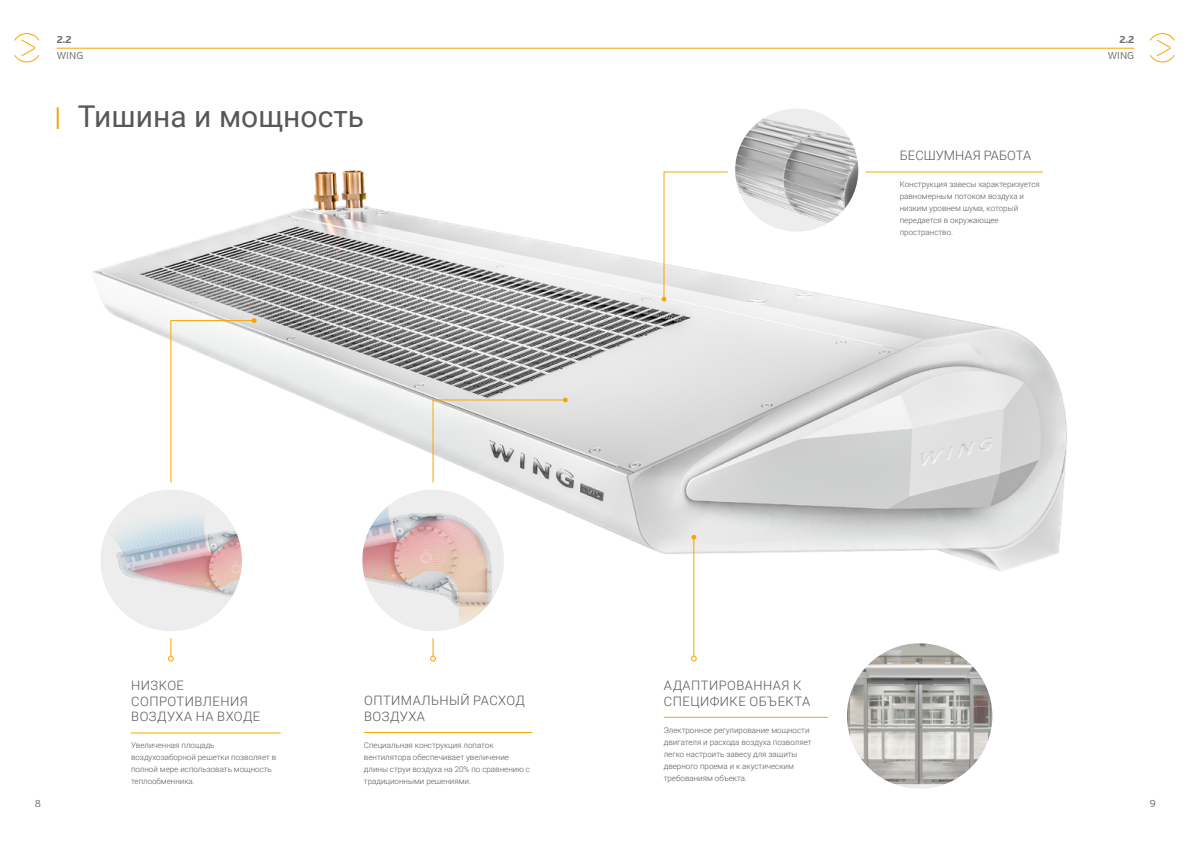
<style>
.page{position:relative;width:1191px;height:842px;background:#fff}
.page>*{position:absolute;margin:0;border:0;box-sizing:border-box;transform-origin:0 0}
.t1{font:30px "Roboto";color:#575756}
.t2{font:300 13px/15.6px "Roboto";letter-spacing:.035em;color:#575756}
.t3{font:300 13px "Roboto";color:#575756}
.t4{font:10px "Verb";color:#706f6f}
.t5{font:700 10px "Verb";color:#706f6f}
.t6{font:300 8px/12px "Roboto";color:#575756}
</style>
<div class="page">
<img style="left:93px;top:170px;width:974px;height:430px">
<hr style="left:693px;top:536px;width:1px;height:120px;background:#f7a600">
<hr style="left:131px;top:733px;width:150px;height:1px;background:#f7a600">
<hr style="left:364px;top:732px;width:168px;height:1px;background:#f7a600">
<svg style="left:14px;top:33px;width:26px;height:30px"></svg>
<hr style="left:57px;top:48px;width:1077px;height:1px;background:#f7a600">
<svg style="left:1149px;top:33px;width:26px;height:30px"></svg>
<hr style="left:664px;top:717px;width:164px;height:1px;background:#f7a600">
<hr style="left:57px;top:107px;width:2px;height:22px;background:#f7a600">
<svg style="left:661px;top:297px;width:5px;height:4px"></svg>
<svg style="left:691px;top:535px;width:5px;height:5px"></svg>
<svg style="left:663px;top:171px;width:380px;height:127px"></svg>
<svg style="left:168px;top:318px;width:88px;height:343px"></svg>
<svg style="left:430px;top:397px;width:138px;height:264px"></svg>
<svg style="left:691px;top:656px;width:5px;height:5px"></svg>
<svg style="left:97px;top:486px;width:148px;height:149px"></svg>
<img style="left:100px;top:503px;width:145px;height:132px">
<div style="left:93px;top:482px;width:156px;height:156px;border:7px solid #fff;border-radius:50%"></div>
<svg style="left:359px;top:486px;width:148px;height:149px"></svg>
<img style="left:359px;top:486px;width:135px;height:149px">
<div style="left:355px;top:482px;width:156px;height:156px;border:7px solid #fff;border-radius:50%"></div>
<img style="left:731px;top:109px;width:131px;height:126px">
<div style="left:728px;top:101px;width:137px;height:138px;border:7px solid #fff;border-radius:50%"></div>
<img style="left:847px;top:644px;width:144px;height:144px">
<div style="left:838px;top:635px;width:162px;height:162px;border:8px solid #fff;border-radius:50%"></div>
<p class="t5" style="left:57px;top:34px;width:16px">2.2</p>
<p class="t4" style="left:57px;top:50px;width:28px">WING</p>
<h1 class="t1" style="left:78px;top:96px;width:287px">Тишина и мощность</h1>
<h2 class="t3" style="left:899px;top:146px;width:133px">БЕСШУМНАЯ РАБОТА</h2>
<p class="t6" style="left:899px;top:178px;width:142px">Конструкция завесы характеризуется равномерным потоком воздуха и низким уровнем шума, который передается в окружающее пространство.</p>
<p class="t5" style="left:1119px;top:34px;width:16px">2.2</p>
<p class="t4" style="left:1107px;top:50px;width:28px">WING</p>
<h2 class="t2" style="left:131px;top:677px;width:130px">НИЗКОЕ<br>СОПРОТИВЛЕНИЯ<br>ВОЗДУХА НА ВХОДЕ</h2>
<p class="t6" style="left:131px;top:739px;width:147px">Увеличенная площадь воздухозаборной решетки позволяет в полной мере использовать мощность теплообменника.</p>
<h2 class="t2" style="left:364px;top:692px;width:162px">ОПТИМАЛЬНЫЙ РАСХОД<br>ВОЗДУХА</h2>
<p class="t6" style="left:364px;top:738px;width:167px">Специальная конструкция лопаток вентилятора обеспечивает увеличение длины струи воздуха на 20% по сравнению с традиционными решениями.</p>
<h2 class="t2" style="left:664px;top:677px;width:148px">АДАПТИРОВАННАЯ К<br>СПЕЦИФИКЕ ОБЪЕКТА</h2>
<p class="t6" style="left:664px;top:723px;width:149px">Электронное регулирование мощности двигателя и расхода воздуха позволяет легко настроить завесу для защиты дверного проема и к акустическим требованиям объекта.</p>
<p class="t4" style="left:35px;top:797px;width:8px">8</p>
<p class="t4" style="left:1149px;top:797px;width:8px">9</p>
</div>
